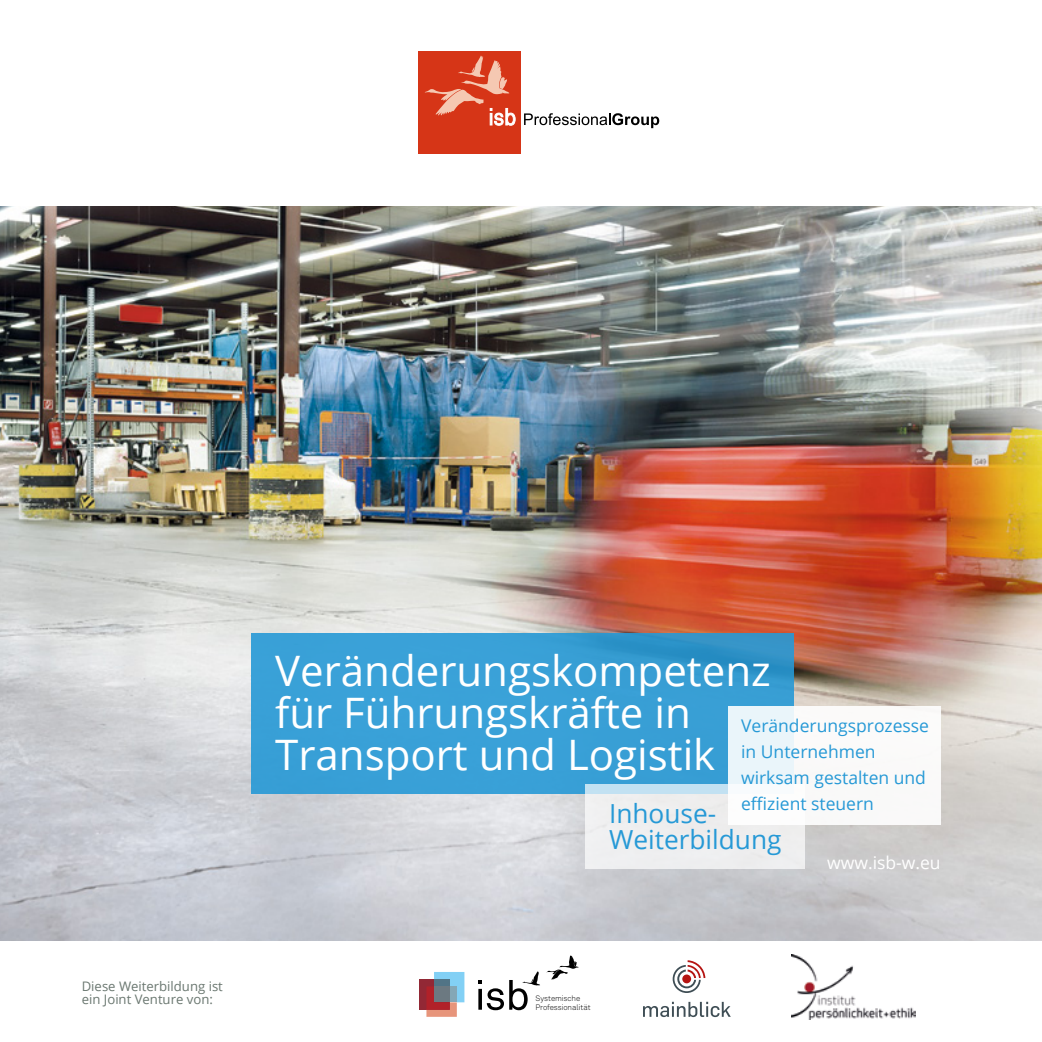
<style>
.page{position:relative;width:1042px;height:1042px;background:#fff}
.page>*{position:absolute;margin:0;border:0;box-sizing:border-box;transform-origin:0 0}
.t1{font:42px/42px "Open Sans";color:#fff}
.t2{font:26.25px/26.2px "Open Sans";color:#2699d6}
.t3{font:17.5px/26.2px "Open Sans";color:#2699d6}
.t4{font:17.5px "Open Sans";color:#fff}
.t5{font:13.12px "Open Sans";color:#6a7770}
.t6{font:300 7.88px/8.9px "Akkurat";letter-spacing:-.01em;color:#000}
</style>
<div class="page">
<img style="left:0;top:207px;width:1042px;height:733px">
<div style="left:251px;top:633px;width:542px;height:160px;background:linear-gradient(to right,#3ba3da,#3499cf)"></div>
<svg style="left:585px;top:784px;width:219px;height:85px;fill:#eeeeef"></svg>
<div style="left:728px;top:706px;width:212px;height:118px;background:linear-gradient(to right,#f1f8fb,#fdfaf8)"></div>
<svg style="left:643px;top:1002px;width:88px;height:15px"></svg>
<svg style="left:672px;top:960px;width:33px;height:33px"></svg>
<img style="left:791px;top:954px;width:124px;height:66px">
<svg style="left:546px;top:955px;width:33px;height:25px"></svg>
<svg style="left:478px;top:971px;width:62px;height:39px"></svg>
<div style="left:419px;top:979px;width:31px;height:31px;background:#922835"></div>
<svg style="left:426px;top:972px;width:38px;height:45px"></svg>
<div style="left:434px;top:979px;width:16px;height:7px;background:#517486"></div>
<div style="left:450px;top:986px;width:7px;height:16px;background:#84a7b6"></div>
<div style="left:434px;top:986px;width:16px;height:16px;background:#6c7981"></div>
<div style="left:418px;top:52px;width:102px;height:102px;background:#d63517"></div>
<svg style="left:524px;top:113px;width:135px;height:15px"></svg>
<svg style="left:425px;top:55px;width:90px;height:71px"></svg>
<p class="t1" style="left:275px;top:648px;width:497px">Veränderungskompetenz für Führungskräfte in<br>Transport und Logistik</p>
<p class="t2" style="left:609px;top:800px;width:174px">Inhouse-<br>Weiterbildung</p>
<p class="t3" style="left:741px;top:711px;width:189px">Veränderungsprozesse in Unternehmen wirksam gestalten und effizient steuern</p>
<p class="t4" style="left:827px;top:851px;width:115px">www.isb-w.eu</p>
<p class="t5" style="left:82px;top:977px;width:143px">Diese Weiterbildung ist</p>
<p class="t5" style="left:82px;top:990px;width:133px">ein Joint Venture von:</p>
<p class="t6" style="left:535px;top:994px;width:57px">Systemische<br>Professionalität</p>
</div>
